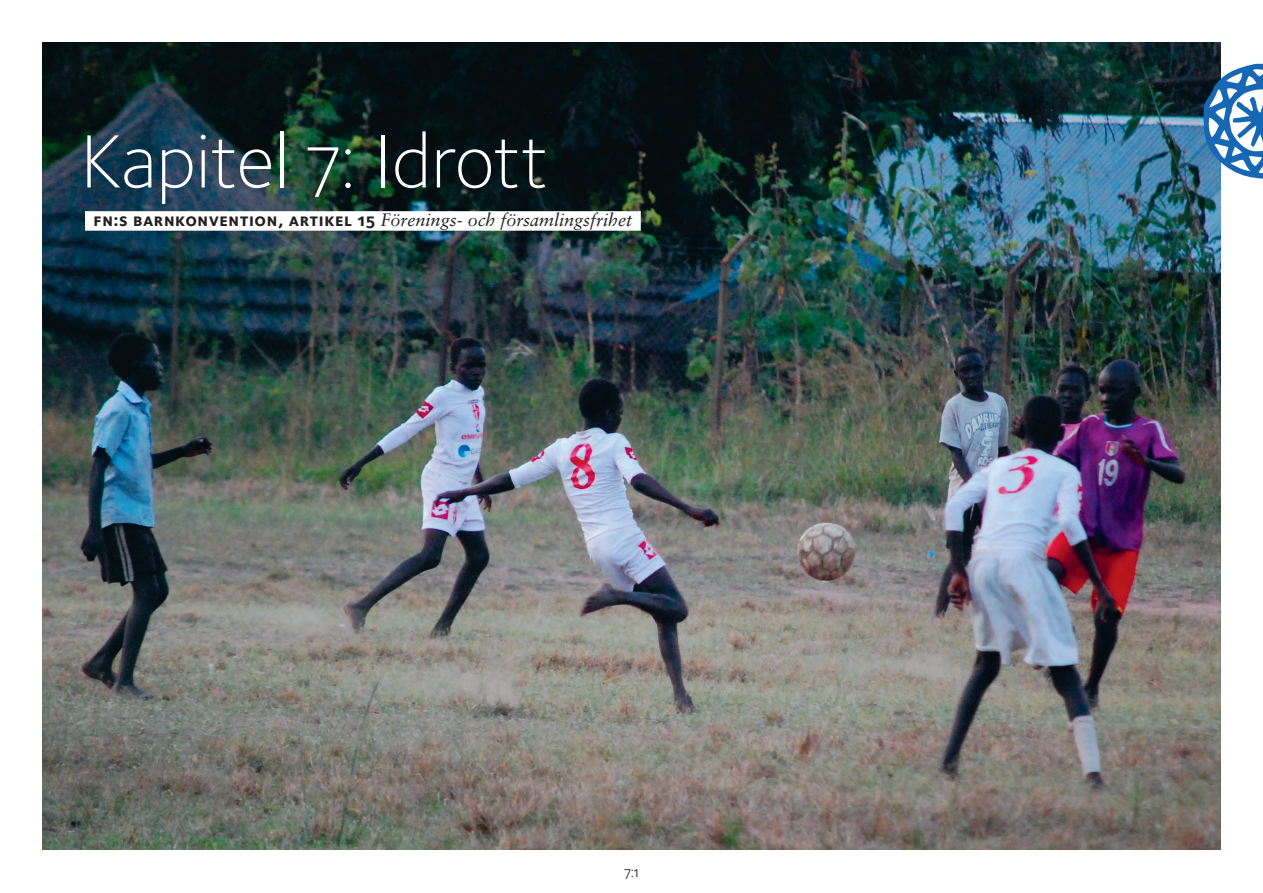
<style>
.page{position:relative;width:1263px;height:893px;background:#fff}
.page>*{position:absolute;margin:0;border:0;box-sizing:border-box;transform-origin:0 0}
.t1{font:78px "Foundry Sterling Light OSF";color:#fff}
.t2{font:18px "Sabon Italic Os F";color:#231f20}
.t3{font:15px "Foundry Sterling Book OSF";color:#231f20}
.s1{font-family:"Foundry Sterling Bold Expert"}
</style>
<div class="page">
<img style="left:43px;top:43px;width:1177px;height:806px">
<div style="left:85px;top:211px;width:556px;height:20px;background:#fff"></div>
<svg style="left:1203px;top:64px;width:60px;height:115px"></svg>
<h1 class="t1" style="left:81px;top:106px;width:469px">Kapitel 7: Idrott</h1>
<p class="t2" style="left:94px;top:209px;width:540px"><span class="s1">fn:s barnkonvention, artikel 15</span> Förenings- och församlingsfrihet</p>
<p class="t3" style="left:624px;top:862px;width:16px">7:1</p>
</div>
